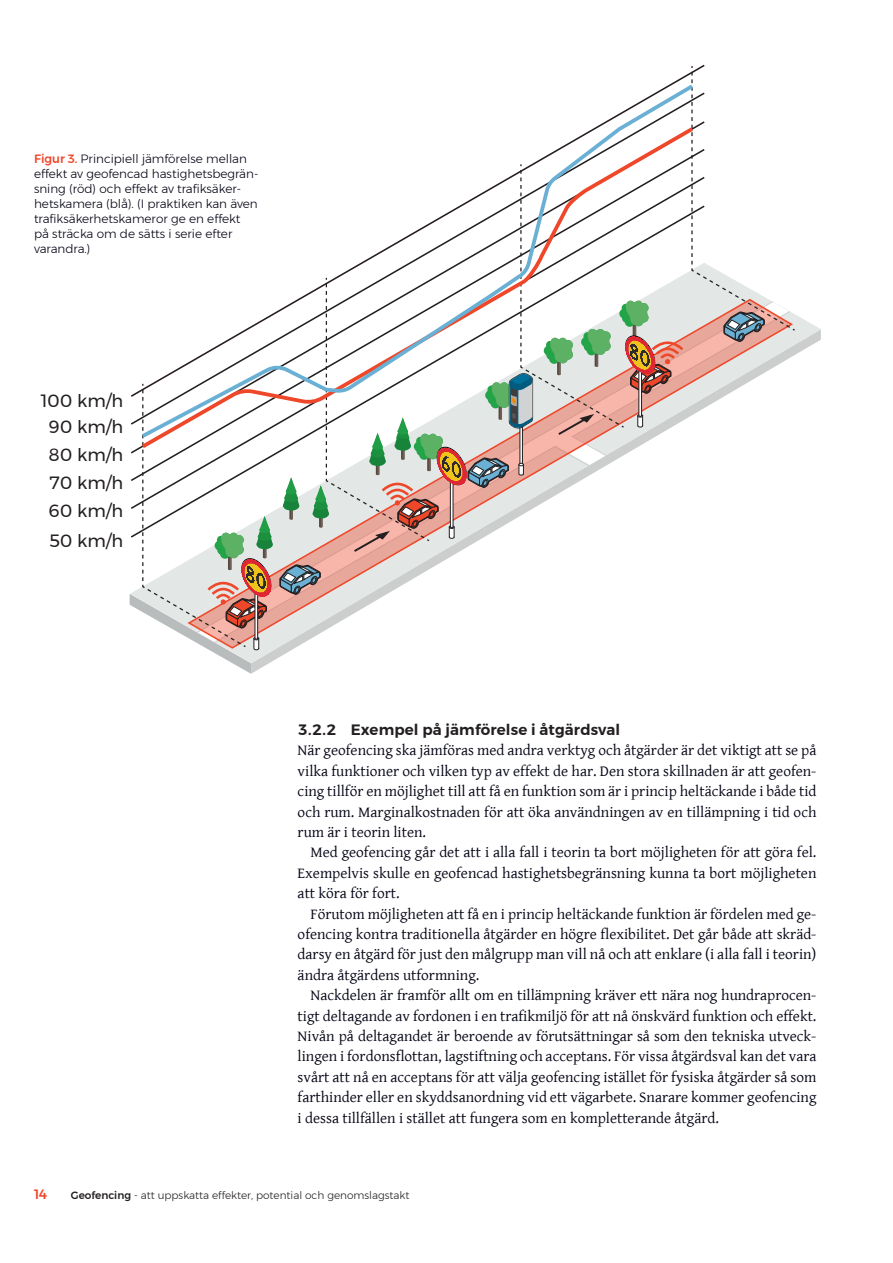
<style>
.page{position:relative;width:893px;height:1263px;background:#fff}
.page>*{position:absolute;margin:0;border:0;box-sizing:border-box;transform-origin:0 0}
.t1{font:17.7px "Montserrat";color:#231f20}
.t2{font:15.3px/20.4px "Gentium Basic";color:#000212;text-align:justify}
.t3{font:600 15px "Montserrat";letter-spacing:.01em;color:#231f20}
.t4{font:500 13.5px "Montserrat";color:#ef472a}
.t5{font:300 12px/15px "Montserrat";color:#000212}
.t6{font:300 10.5px "Montserrat";color:#231f20}
.s1{font-weight:500;color:#ef472a}
.s2{font-weight:500}
</style>
<div class="page">
<svg style="left:706px;top:342px;width:88px;height:65px"></svg>
<svg style="left:706px;top:264px;width:90px;height:78px"></svg>
<svg style="left:676px;top:65px;width:30px;height:333px"></svg>
<svg style="left:532px;top:81px;width:165px;height:340px"></svg>
<svg style="left:130px;top:164px;width:553px;height:510px"></svg>
<svg style="left:626px;top:336px;width:29px;height:37px"></svg>
<p class="t5" style="left:34px;top:151px;width:226px"><span class="s1">Figur 3.</span> Principiell jämförelse mellan effekt av geofencad hastighetsbegrän&shy;sning (röd) och effekt av trafiksäker&shy;hetskamera (blå). (I praktiken kan även trafiksäkerhetskameror ge en effekt på sträcka om de sätts i serie efter varandra.)</p>
<p class="t1" style="left:41px;top:387px;width:84px">100 km/h</p>
<p class="t1" style="left:49px;top:413px;width:76px">90 km/h</p>
<p class="t1" style="left:49px;top:441px;width:76px">80 km/h</p>
<p class="t1" style="left:50px;top:469px;width:75px">70 km/h</p>
<p class="t1" style="left:49px;top:497px;width:76px">60 km/h</p>
<p class="t1" style="left:49px;top:527px;width:76px">50 km/h</p>
<p class="t3" style="left:298px;top:718px;width:324px">3.2.2 Exempel på jämförelse i åtgärdsval</p>
<p class="t2" style="left:298px;top:740px;width:520px">När geofencing ska jämföras med andra verktyg och åtgärder är det viktigt att se på vilka funktioner och vilken typ av effekt de har. Den stora skillnaden är att geofen&shy;cing tillför en möjlighet till att få en funktion som är i princip heltäckande i både tid och rum. Marginalkostnaden för att öka användningen av en tillämpning i tid och rum är i teorin liten.</p>
<p class="t2" style="left:298px;top:842px;width:520px;text-indent:13px">Med geofencing går det att i alla fall i teorin ta bort möjligheten för att göra fel.<br>Exempelvis skulle en geofencad hastighetsbegränsning kunna ta bort möjligheten att köra för fort.</p>
<p class="t2" style="left:298px;top:903px;width:520px;text-indent:13px">Förutom möjligheten att få en i princip heltäckande funktion är fördelen med ge&shy;ofencing kontra traditionella åtgärder en högre flexibilitet. Det går både att skräd&shy;darsy en åtgärd för just den målgrupp man vill nå och att enklare (i alla fall i teorin) ändra åtgärdens utformning.</p>
<p class="t2" style="left:298px;top:984px;width:520px;text-indent:13px">Nackdelen är framför allt om en tillämpning kräver ett nära nog hundraprocen&shy;tigt deltagande av fordonen i en trafikmiljö för att nå önskvärd funktion och effekt.<br>Nivån på deltagandet är beroende av förutsättningar så som den tekniska utveck&shy;lingen i fordonsflottan, lagstiftning och acceptans. För vissa åtgärdsval kan det vara svårt att nå en acceptans för att välja geofencing istället för fysiska åtgärder så som farthinder eller en skyddsanordning vid ett vägarbete. Snarare kommer geofencing i dessa tillfällen i stället att fungera som en kompletterande åtgärd.</p>
<p class="t4" style="left:34px;top:1184px;width:15px">14</p>
<p class="t6" style="left:71px;top:1187px;width:340px"><span class="s2">Geofencing</span> - att uppskatta effekter, potential och genomslagstakt</p>
</div>
